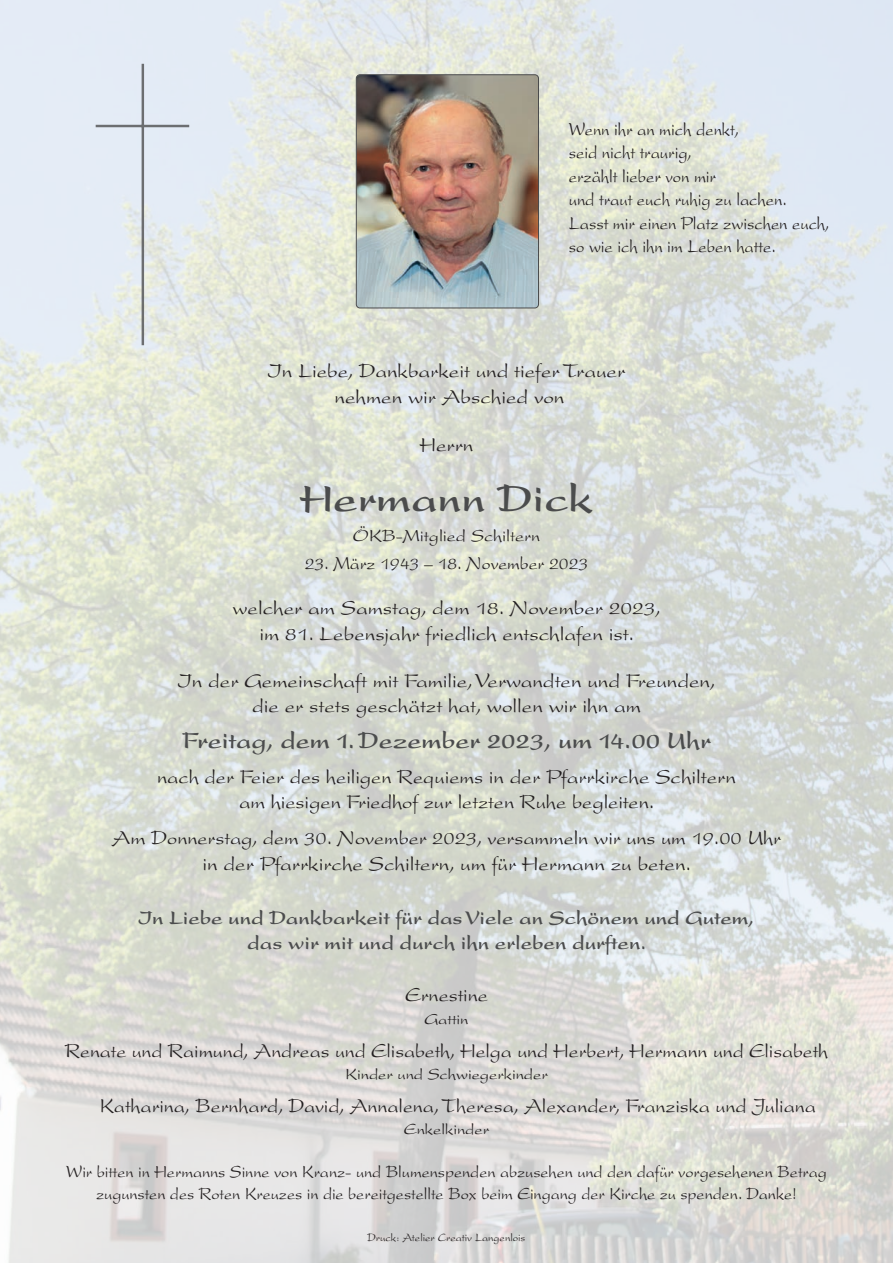
<style>
.page{position:relative;width:893px;height:1263px;background:#fff}
.page>*{position:absolute;margin:0;border:0;box-sizing:border-box;transform-origin:0 0}
.t1{font:700 42px "Present LT Std";color:#4b4c4d}
.t2{font:700 25.5px "Present LT Std";color:#4b4c4d;scale:.95 1}
.t3{font:21px/25.5px "Present LT Std";color:#231f20;text-align:center}
.t4{font:700 21px/25.5px "Present LT Std";color:#4b4c4d;text-align:center;scale:.95 1}
.t5{font:21px "Present LT Std";color:#231f20;scale:.94 1}
.t6{font:21px "Present LT Std";color:#231f20;scale:.95 1}
.t7{font:21px "Present LT Std";color:#231f20;scale:.96 1}
.t8{font:19.5px/23.4px "Present LT Std";color:#231f20;scale:.85 1}
.t9{font:19.5px "Present LT Std";color:#231f20;scale:.9 1}
.t10{font:18px/22.5px "Present LT Std";color:#231f20;text-align:center;scale:.9 1}
.t11{font:18px "Present LT Std";color:#231f20}
.t12{font:16.5px "Present LT Std";color:#231f20}
.t13{font:12px "Present LT Std";color:#231f20;scale:.9 1}
</style>
<div class="page">
<img style="left:0;top:0;width:893px;height:1263px">
<img style="left:356px;top:75px;width:182px;height:233px">
<div style="left:356px;top:74px;width:183px;height:234px;border:1px solid #4b4c4d;border-radius:4px"></div>
<hr style="left:142px;top:64px;width:2px;height:281px;background:#57585a">
<hr style="left:96px;top:125px;width:93px;height:2px;background:#57585a">
<p class="t8" style="left:569px;top:118px;width:309px">Wenn ihr an mich denkt,<br>seid nicht traurig,<br>erzählt lieber von mir<br>und traut euch ruhig zu lachen.<br>Lasst mir einen Platz zwischen euch, so wie ich ihn im Leben hatte.</p>
<p class="t3" style="left:268px;top:359px;width:359px">In Liebe, Dankbarkeit und tiefer Trauer nehmen wir Abschied von</p>
<p class="t3" style="left:420px;top:432px;width:55px">Herrn</p>
<h1 class="t1" style="left:300px;top:475px;width:295px">Hermann Dick</h1>
<p class="t11" style="left:353px;top:525px;width:189px">ÖKB-Mitglied Schiltern</p>
<p class="t9" style="left:305px;top:553px;width:316px">23. März 1943 – 18. November 2023</p>
<p class="t3" style="left:232px;top:596px;width:430px">welcher am Samstag, dem 18. November 2023, im 81. Lebensjahr friedlich entschlafen ist.</p>
<p class="t3" style="left:178px;top:668px;width:540px">In der Gemeinschaft mit Familie, Verwandten und Freunden, die er stets geschätzt hat, wollen wir ihn am</p>
<p class="t2" style="left:182px;top:727px;width:558px">Freitag, dem 1. Dezember 2023, um 14.00 Uhr</p>
<p class="t3" style="left:157px;top:764px;width:580px">nach der Feier des heiligen Requiems in der Pfarrkirche Schiltern am hiesigen Friedhof zur letzten Ruhe begleiten.</p>
<p class="t3" style="left:112px;top:826px;width:671px">Am Donnerstag, dem 30. November 2023, versammeln wir uns um 19.00 Uhr in der Pfarrkirche Schiltern, um für Hermann zu beten.</p>
<p class="t4" style="left:139px;top:905px;width:650px">In Liebe und Dankbarkeit für das Viele an Schönem und Gutem, das wir mit und durch ihn erleben durften.</p>
<p class="t7" style="left:405px;top:983px;width:88px">Ernestine</p>
<p class="t12" style="left:424px;top:1010px;width:46px">Gattin</p>
<p class="t5" style="left:65px;top:1039px;width:814px">Renate und Raimund, Andreas und Elisabeth, Helga und Herbert, Hermann und Elisabeth</p>
<p class="t12" style="left:345px;top:1065px;width:204px">Kinder und Schwiegerkinder</p>
<p class="t6" style="left:100px;top:1094px;width:755px">Katharina, Bernhard, David, Annalena, Theresa, Alexander, Franziska und Juliana</p>
<p class="t12" style="left:404px;top:1120px;width:87px">Enkelkinder</p>
<p class="t10" style="left:66px;top:1160px;width:847px">Wir bitten in Hermanns Sinne von Kranz- und Blumenspenden abzusehen und den dafür vorgesehenen Betrag zugunsten des Roten Kreuzes in die bereitgestellte Box beim Eingang der Kirche zu spenden. Danke!</p>
<p class="t13" style="left:368px;top:1231px;width:177px">Druck: Atelier Creativ Langenlois</p>
</div>
